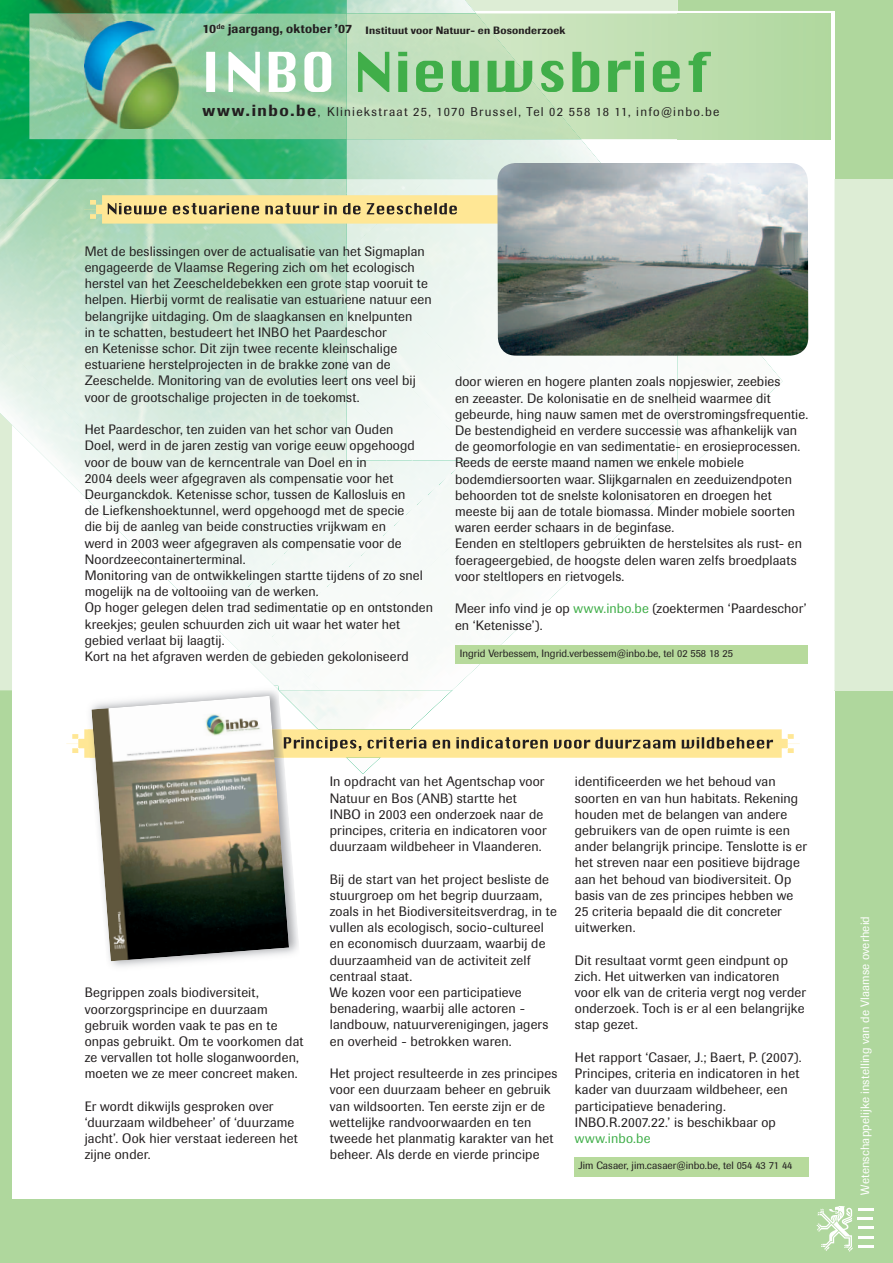
<style>
.page{position:relative;width:893px;height:1263px;background:#fff}
.page>*{position:absolute;margin:0;border:0;box-sizing:border-box;transform-origin:0 0}
.t1{font:13.5px/16.2px "Imago";letter-spacing:.01em;color:#231f20}
.t2{font:12.45px "Imago";letter-spacing:.105em;color:#231f20}
.t3{font:500 12.45px "Imago";letter-spacing:.02em;color:#231f20}
.t4{font:12px "Imago";letter-spacing:.01em;color:#fff}
.t5{font:10.5px "Imago";color:#231f20}
.t6{font:500 10.5px "Imago";letter-spacing:.02em;color:#231f20}
.s1{font-weight:500;font-size:16.05px}
.s2{color:#40ae49}
</style>
<div class="page">
<div style="left:0;top:0;width:892px;height:1262px;background:#afd79d"></div>
<div style="left:12px;top:11px;width:822px;height:1187px;background:#fff"></div>
<img style="left:0;top:0;width:452px;height:773px">
<div style="left:834px;top:179px;width:58px;height:511px;background:#ddedd5"></div>
<img style="left:321px;top:355px;width:461px;height:335px">
<img style="left:0;top:598px;width:321px;height:92px">
<img style="left:271px;top:460px;width:299px;height:217px">
<img style="left:235px;top:460px;width:231px;height:177px">
<img style="left:0;top:179px;width:423px;height:419px">
<img style="left:195px;top:255px;width:151px;height:90px">
<img style="left:264px;top:255px;width:82px;height:14px">
<img style="left:0;top:179px;width:60px;height:74px">
<img style="left:544px;top:355px;width:133px;height:105px">
<img style="left:346px;top:255px;width:198px;height:205px">
<img style="left:346px;top:315px;width:132px;height:145px">
<div style="left:346px;top:387px;width:67px;height:73px;background:#f2f8f5"></div>
<div style="left:677px;top:13px;width:153px;height:126px;background:#b1d89f"></div>
<img style="left:29px;top:13px;width:50px;height:46px">
<img style="left:29px;top:59px;width:55px;height:80px">
<img style="left:79px;top:37px;width:5px;height:38px">
<img style="left:57px;top:13px;width:27px;height:24px">
<div style="left:455px;top:645px;width:352px;height:18px;background:#b7da9c"></div>
<svg style="left:66px;top:729px;width:733px;height:28px;background:#dfcc8b"></svg>
<svg style="left:816px;top:1205px;width:56px;height:46px"></svg>
<hr style="left:857px;top:1244px;width:15px;height:3px;background:#fff">
<svg style="left:84px;top:0;width:723px;height:255px"></svg>
<img style="left:85px;top:22px;width:106px;height:107px">
<div style="left:574px;top:1156px;width:233px;height:19px;background:#b7da9c"></div>
<img style="left:497px;top:163px;width:311px;height:192px">
<img style="left:86px;top:690px;width:214px;height:277px">
<img style="left:190px;top:685px;width:84px;height:5px">
<svg style="left:274px;top:685px;width:5px;height:6px"></svg>
<img style="left:87px;top:729px;width:4px;height:28px">
<img style="left:91px;top:695px;width:198px;height:266px">
<p class="t3" style="left:202px;top:24px;width:151px">10<sup>de</sup> jaargang, oktober ’07</p>
<p class="t6" style="left:365px;top:26px;width:201px">Instituut voor Natuur- en Bosonderzoek</p>
<p class="t2" style="left:202px;top:107px;width:518px"><span class="s1">www.inbo.be</span>, Kliniekstraat 25, 1070 Brussel, Tel 02 558 18 11, info@inbo.be</p>
<p class="t1" style="left:85px;top:244px;width:348px">Met de beslissingen over de actualisatie van het Sigmaplan engageerde de Vlaamse Regering zich om het ecologisch herstel van het Zeescheldebekken een grote stap vooruit te helpen. Hierbij vormt de realisatie van estuariene natuur een belangrijke uitdaging. Om de slaagkansen en knelpunten<br>in te schatten, bestudeert het INBO het Paardeschor<br>en Ketenisse schor. Dit zijn twee recente kleinschalige estuariene herstelprojecten in de brakke zone van de Zeeschelde. Monitoring van de evoluties leert ons veel bij voor de grootschalige projecten in de toekomst.</p>
<p class="t1" style="left:85px;top:422px;width:350px">Het Paardeschor, ten zuiden van het schor van Ouden<br>Doel, werd in de jaren zestig van vorige eeuw opgehoogd voor de bouw van de kerncentrale van Doel en in<br>2004 deels weer afgegraven als compensatie voor het Deurganckdok. Ketenisse schor, tussen de Kallosluis en<br>de Liefkenshoektunnel, werd opgehoogd met de specie<br>die bij de aanleg van beide constructies vrijkwam en<br>werd in 2003 weer afgegraven als compensatie voor de Noordzeecontainerterminal.<br>Monitoring van de ontwikkelingen startte tijdens of zo snel mogelijk na de voltooiing van de werken.<br>Op hoger gelegen delen trad sedimentatie op en ontstonden kreekjes; geulen schuurden zich uit waar het water het gebied verlaat bij laagtij.<br>Kort na het afgraven werden de gebieden gekoloniseerd</p>
<p class="t1" style="left:455px;top:375px;width:354px">door wieren en hogere planten zoals nopjeswier, zeebies<br>en zeeaster. De kolonisatie en de snelheid waarmee dit gebeurde, hing nauw samen met de overstromingsfrequentie.<br>De bestendigheid en verdere successie was afhankelijk van de geomorfologie en van sedimentatie- en erosieprocessen.<br>Reeds de eerste maand namen we enkele mobiele bodemdiersoorten waar. Slijkgarnalen en zeeduizendpoten behoorden tot de snelste kolonisatoren en droegen het meeste bij aan de totale biomassa. Minder mobiele soorten waren eerder schaars in de beginfase.<br>Eenden en steltlopers gebruikten de herstelsites als rust- en foerageergebied, de hoogste delen waren zelfs broedplaats voor steltlopers en rietvogels.</p>
<p class="t1" style="left:455px;top:601px;width:353px">Meer info vind je op <span class="s2">www.inbo.be</span> (zoektermen ‘Paardeschor’ en ‘Ketenisse’).</p>
<p class="t5" style="left:460px;top:650px;width:274px">Ingrid Verbessem, Ingrid.verbessem@inbo.be, tel 02 558 18 25</p>
<p class="t1" style="left:85px;top:985px;width:220px">Begrippen zoals biodiversiteit, voorzorgsprincipe en duurzaam gebruik worden vaak te pas en te onpas gebruikt. Om te voorkomen dat ze vervallen tot holle sloganwoorden, moeten we ze meer concreet maken.</p>
<p class="t1" style="left:85px;top:1098px;width:214px">Er wordt dikwijls gesproken over ‘duurzaam wildbeheer’ of ‘duurzame jacht’. Ook hier verstaat iedereen het zijne onder.</p>
<p class="t1" style="left:329px;top:774px;width:218px">In opdracht van het Agentschap voor Natuur en Bos (ANB) startte het INBO in 2003 een onderzoek naar de principes, criteria en indicatoren voor duurzaam wildbeheer in Vlaanderen.</p>
<p class="t1" style="left:329px;top:871px;width:228px">Bij de start van het project besliste de stuurgroep om het begrip duurzaam, zoals in het Biodiversiteitsverdrag, in te vullen als ecologisch, socio-cultureel en economisch duurzaam, waarbij de duurzaamheid van de activiteit zelf centraal staat.<br>We kozen voor een participatieve benadering, waarbij alle actoren - landbouw, natuurverenigingen, jagers en overheid - betrokken waren.</p>
<p class="t1" style="left:329px;top:1066px;width:229px">Het project resulteerde in zes principes voor een duurzaam beheer en gebruik van wildsoorten. Ten eerste zijn er de wettelijke randvoorwaarden en ten tweede het planmatig karakter van het beheer. Als derde en vierde principe</p>
<p class="t1" style="left:574px;top:774px;width:233px">identificeerden we het behoud van soorten en van hun habitats. Rekening houden met de belangen van andere gebruikers van de open ruimte is een ander belangrijk principe. Tenslotte is er het streven naar een positieve bijdrage aan het behoud van biodiversiteit. Op basis van de zes principes hebben we 25 criteria bepaald die dit concreter uitwerken.</p>
<p class="t1" style="left:574px;top:952px;width:232px">Dit resultaat vormt geen eindpunt op zich. Het uitwerken van indicatoren voor elk van de criteria vergt nog verder onderzoek. Toch is er al een belangrijke stap gezet.</p>
<p class="t1" style="left:574px;top:1050px;width:228px">Het rapport ‘Casaer, J.; Baert, P. (2007).<br>Principes, criteria en indicatoren in het kader van duurzaam wildbeheer, een participatieve benadering.<br>INBO.R.2007.22.’ is beschikbaar op <span class="s2">www.inbo.be</span></p>
<p class="t5" style="left:578px;top:1161px;width:215px">Jim Casaer, jim.casaer@inbo.be, tel 054 43 71 44</p>
<p class="t4" style="left:860px;top:1194px;width:280px;rotate:-90deg">Wetenschappelijke instelling van de Vlaamse overheid</p>
</div>
